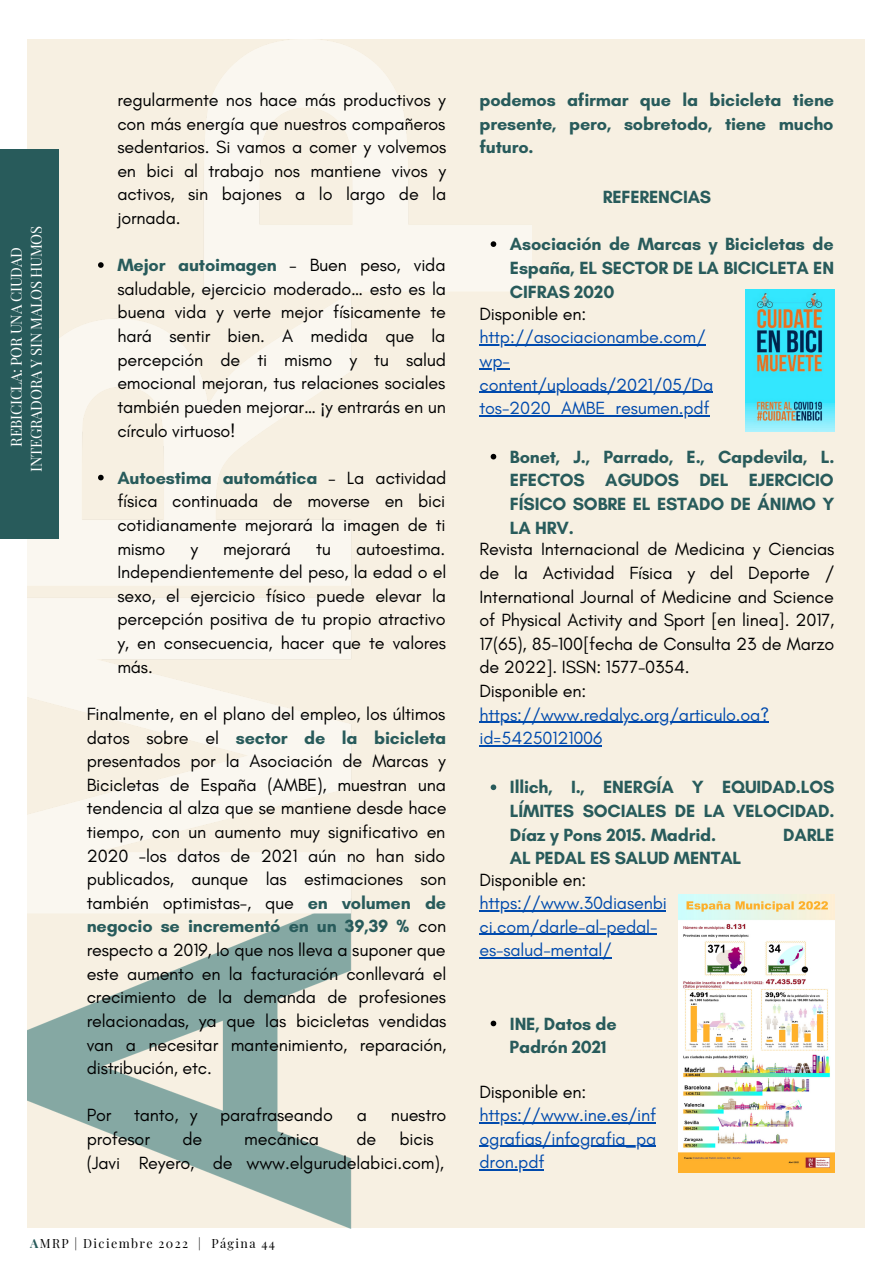
<style>
.page{position:relative;width:893px;height:1264px;background:#fff}
.page>*{position:absolute;margin:0;border:0;box-sizing:border-box;transform-origin:0 0}
.t1{font:18px/23.5px "Glacial Indifference";letter-spacing:-.01em;color:#000;text-align:justify}
.t2{font:700 18px/23.5px "Glacial Indifference";letter-spacing:-.01em;color:#285b5b;text-align:justify}
.t3{font:18px/23.5px "Glacial Indifference";letter-spacing:-.01em;color:#004aad}
.t4{font:14.85px/20.2px "Playfair Display";letter-spacing:-.025em;color:#fff;text-align:center}
.t5{font:12.45px "Playfair Display";letter-spacing:.11em;color:#000}
.s1{font-weight:700;color:#285b5b}
.s2{font-family:"Noto Sans"}
</style>
<div class="page">
<div style="left:27px;top:39px;width:838px;height:1188px;background:#f7f0e2"></div>
<img style="left:27px;top:39px;width:504px;height:1189px">
<svg style="left:98px;top:262px;width:6px;height:6px"></svg>
<svg style="left:98px;top:475px;width:6px;height:5px"></svg>
<div style="left:75px;top:76px;width:41px;height:43px;background:#f7f0e2"></div>
<img style="left:745px;top:290px;width:89px;height:141px">
<img style="left:678px;top:894px;width:156px;height:278px">
<svg style="left:490px;top:241px;width:6px;height:6px"></svg>
<svg style="left:490px;top:454px;width:6px;height:5px"></svg>
<svg style="left:490px;top:784px;width:6px;height:6px"></svg>
<svg style="left:490px;top:1020px;width:6px;height:6px"></svg>
<hr style="left:479px;top:344px;width:226px;height:1px;background:#004aad">
<hr style="left:479px;top:368px;width:30px;height:1px;background:#004aad">
<hr style="left:479px;top:392px;width:234px;height:1px;background:#004aad">
<hr style="left:479px;top:415px;width:230px;height:1px;background:#004aad">
<hr style="left:479px;top:721px;width:290px;height:2px;background:#004aad">
<hr style="left:479px;top:745px;width:123px;height:1px;background:#004aad">
<hr style="left:479px;top:910px;width:187px;height:1px;background:#004aad">
<hr style="left:479px;top:933px;width:178px;height:2px;background:#004aad">
<hr style="left:479px;top:957px;width:132px;height:1px;background:#004aad">
<hr style="left:479px;top:1122px;width:177px;height:1px;background:#004aad">
<hr style="left:479px;top:1145px;width:177px;height:1px;background:#004aad">
<hr style="left:479px;top:1169px;width:65px;height:1px;background:#004aad">
<div style="left:0;top:149px;width:59px;height:389px;background:#285b5b"></div>
<p class="t4" style="left:5px;top:471px;width:247px;rotate:-90deg">REBICICLA: POR UNA CIUDAD<br>INTEGRADORA Y SIN MALOS HUMOS</p>
<p class="t1" style="left:117px;top:88px;width:330px">regularmente nos hace más productivos y con más energía que nuestros compañeros sedentarios. Si vamos a comer y volvemos en bici al trabajo nos mantiene vivos y activos, sin bajones a lo largo de la jornada.</p>
<p class="t1" style="left:117px;top:253px;width:330px"><span class="s1">Mejor autoimagen</span> – Buen peso, vida saludable, ejercicio moderado… esto es la buena vida y verte mejor físicamente te hará sentir bien. A medida que la percepción de ti mismo y tu salud emocional mejoran, tus relaciones sociales también pueden mejorar… <span class="s2">¡</span>y entrarás en un círculo virtuoso!</p>
<p class="t1" style="left:117px;top:465px;width:330px"><span class="s1">Autoestima automática</span> – La actividad física continuada de moverse en bici cotidianamente mejorará la imagen de ti mismo</p>
<p class="t1" style="left:190px;top:536px;width:9px">y</p>
<p class="t1" style="left:223px;top:536px;width:70px">mejorará</p>
<p class="t1" style="left:316px;top:536px;width:16px">tu</p>
<p class="t1" style="left:117px;top:536px;width:330px;text-indent:239px">autoestima.<br>Independientemente del peso, la edad o el sexo, el ejercicio físico puede elevar la percepción positiva de tu propio atractivo y, en consecuencia, hacer que te valores más.</p>
<p class="t1" style="left:87px;top:702px;width:361px">Finalmente, en el plano del empleo, los últimos datos sobre el <span class="s1">sector de la bicicleta </span>presentados por la Asociación de Marcas y Bicicletas de España (AMBE), muestran una tendencia al alza que se mantiene desde hace tiempo, con un aumento muy significativo en 2020 -los datos de 2021 aún no han sido publicados, aunque las estimaciones son también optimistas-, que <span class="s1">en volumen de negocio se incrementó en un 39,39 %</span> con respecto a 2019, lo que nos lleva a suponer que este aumento en la facturación conllevará el crecimiento de la demanda de profesiones relacionadas, ya que las bicicletas vendidas van a necesitar mantenimiento, reparación, distribución, etc.</p>
<p class="t1" style="left:87px;top:1103px;width:26px">Por</p>
<p class="t1" style="left:134px;top:1103px;width:65px">tanto, y</p>
<p class="t1" style="left:220px;top:1103px;width:114px">parafraseando</p>
<p class="t1" style="left:356px;top:1103px;width:12px">a</p>
<p class="t1" style="left:390px;top:1103px;width:57px">nuestro</p>
<p class="t1" style="left:87px;top:1126px;width:65px">profesor</p>
<p class="t1" style="left:182px;top:1126px;width:21px">de</p>
<p class="t1" style="left:244px;top:1126px;width:76px">mecánica</p>
<p class="t1" style="left:356px;top:1126px;width:21px">de</p>
<p class="t1" style="left:87px;top:1126px;width:359px;text-indent:312px">bicis (Javi Reyero, de www.elgurudelabici.com),</p>
<p class="t5" style="left:30px;top:1234px;width:246px"><span class="s1">A</span>MRP | Diciembre 2022 | Página 44</p>
<p class="t2" style="left:479px;top:88px;width:356px">podemos afirmar que la bicicleta tiene presente, pero, sobretodo, tiene mucho futuro.</p>
<p class="t2" style="left:602px;top:185px;width:110px">REFERENCIAS</p>
<p class="t2" style="left:510px;top:232px;width:325px">Asociación de Marcas y Bicicletas de España, EL SECTOR DE LA BICICLETA EN CIFRAS 2020</p>
<p class="t1" style="left:479px;top:302px;width:108px">Disponible en:</p>
<p class="t3" style="left:479px;top:325px;width:235px">http://asociacionambe.com/ wp&shy;content/uploads/2021/05/Da tos-2020_AMBE_resumen.pdf</p>
<p class="t2" style="left:510px;top:445px;width:326px">Bonet, J., Parrado, E., Capdevila, L.<br>EFECTOS AGUDOS DEL EJERCICIO FÍSICO SOBRE EL ESTADO DE ÁNIMO Y LA HRV.</p>
<p class="t1" style="left:479px;top:537px;width:356px;text-align:left">Revista Internacional de Medicina y Ciencias de la Actividad Física y del Deporte / International Journal of Medicine and Science of Physical Activity and Sport [en linea]. 2017, 17(65), 85-100[fecha de Consulta 23 de Marzo de 2022]. ISSN: 1577-0354.<br>Disponible en:</p>
<p class="t3" style="left:479px;top:702px;width:291px">https://www.redalyc.org/articulo.oa? id=54250121006</p>
<p class="t2" style="left:510px;top:775px;width:326px">Illich, I., ENERGÍA Y EQUIDAD.LOS LÍMITES SOCIALES DE LA VELOCIDAD.<br>Díaz y Pons 2015. Madrid.</p>
<p class="t2" style="left:783px;top:822px;width:53px">DARLE</p>
<p class="t2" style="left:510px;top:846px;width:233px">AL PEDAL ES SALUD MENTAL</p>
<p class="t1" style="left:479px;top:867px;width:108px">Disponible en:</p>
<p class="t3" style="left:479px;top:891px;width:189px">https://www.30diasenbi ci.com/darle-al-pedal&shy;es-salud-mental/</p>
<p class="t2" style="left:510px;top:1011px;width:108px">INE, Datos de</p>
<p class="t2" style="left:509px;top:1035px;width:98px">Padrón 2021</p>
<p class="t1" style="left:479px;top:1079px;width:108px">Disponible en:</p>
<p class="t3" style="left:479px;top:1103px;width:178px;text-align:justify">https://www.ine.es/inf ografias/infografia_pa dron.pdf</p>
</div>
